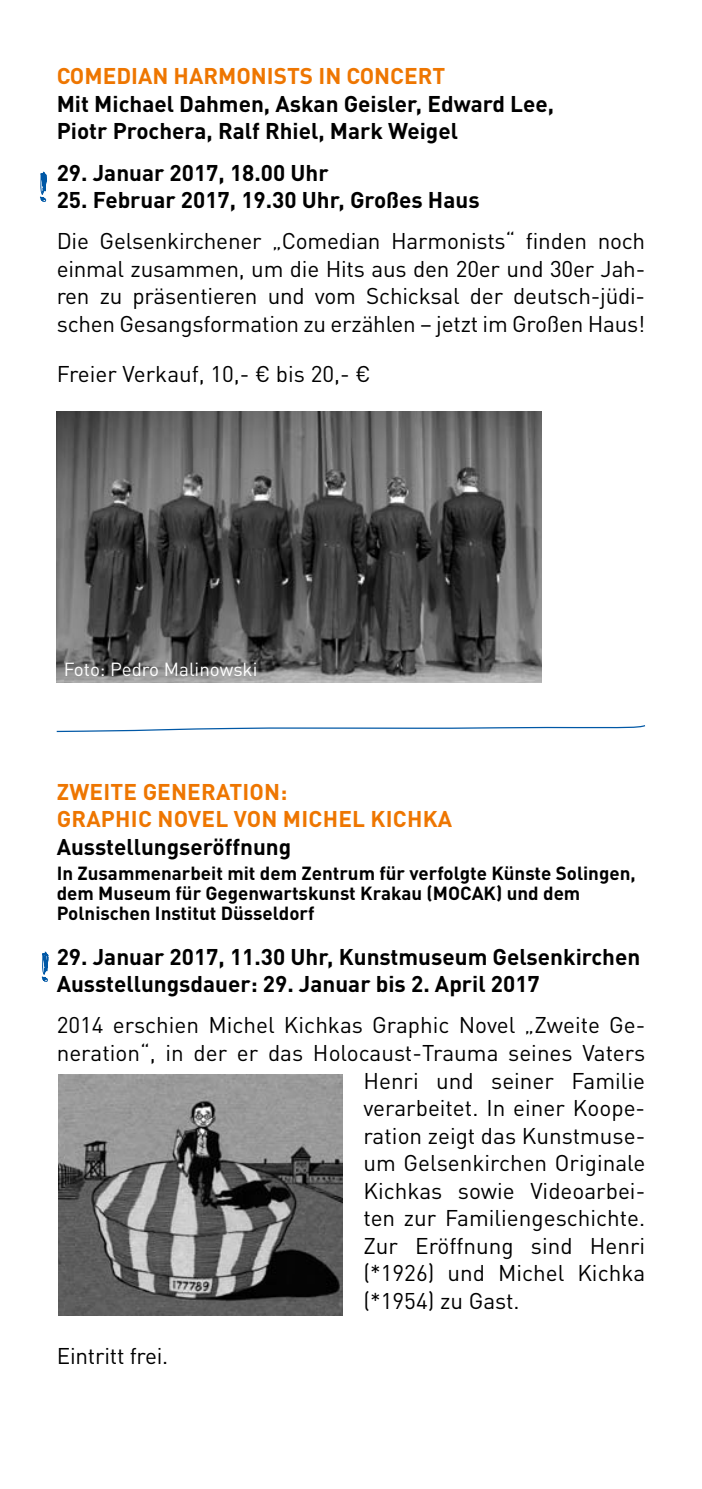
<style>
.page{position:relative;width:702px;height:1489px;background:#fff}
.page>*{position:absolute;margin:0;border:0;box-sizing:border-box;transform-origin:0 0}
.t1{font:22.5px/27.5px "DINOT";color:#000;text-align:justify}
.t2{font:700 22.5px/27.5px "DINOT";color:#000}
.t3{font:700 22.5px/27.5px "DINOT";letter-spacing:.01em;color:#ee7601}
.t4{font:700 18.75px/20px "DINOT";color:#000}
.t5{font:18.75px "DINOT";color:#fff}
</style>
<div class="page">
<img style="left:58px;top:1074px;width:284px;height:241px">
<img style="left:57px;top:411px;width:485px;height:272px">
<svg style="left:56px;top:725px;width:589px;height:7px"></svg>
<svg style="left:40px;top:171px;width:7px;height:31px"></svg>
<svg style="left:41px;top:951px;width:8px;height:30px"></svg>
<p class="t3" style="left:57px;top:61px;width:15px">COMEDIAN</p>
<p class="t3" style="left:174px;top:61px;width:15px">HARMONISTS</p>
<p class="t3" style="left:318px;top:61px;width:43px">IN CONCERT</p>
<p class="t2" style="left:57px;top:89px;width:499px">M it M ichael Dahmen, Askan Geisler, Edward Lee,<br>Piotr Prochera, Ralf Rhiel, Mark Weigel</p>
<p class="t2" style="left:57px;top:158px;width:273px">29. Januar 2017, 18.00 Uhr</p>
<p class="t2" style="left:57px;top:185px;width:424px">25. Februar 2017, 19.30 Uhr, Großes Haus</p>
<p class="t1" style="left:57px;top:226px;width:590px">Die Gelsenkirchener „Comedian Harmonists“ finden noch einmal zusammen, um die Hits aus den 20er und 30er Jah&shy;ren zu präsentieren und vom Schicksal der deutsch-jüdi&shy;schen Gesangsformation zu erzählen – jetzt im Großen Haus!</p>
<p class="t1" style="left:57px;top:359px;width:315px">Freier Verkauf, 10,- € bis 20,- €</p>
<p class="t5" style="left:64px;top:657px;width:195px">Foto: Pedro Malinowski</p>
<p class="t3" style="left:57px;top:776px;width:45px">ZWEITE</p>
<p class="t3" style="left:143px;top:776px;width:29px">GENERATION</p>
<p class="t3" style="left:57px;top:776px;width:241px;text-indent:223px">: graphic novel von MICHEL</p>
<p class="t3" style="left:370px;top:804px;width:15px">KICHKA</p>
<p class="t2" style="left:57px;top:831px;width:236px">Ausstellungseröffnung</p>
<p class="t4" style="left:57px;top:862px;width:580px">I n Zusammenarbeit mit dem Zentrum für verfolgte Künste Solingen, dem M useum für Gegenwartskunst Krakau (MOCAK</p>
<p class="t4" style="left:496px;top:882px;width:86px">) und dem</p>
<p class="t4" style="left:57px;top:902px;width:259px">Polnischen I nstitut Düsseldorf</p>
<p class="t2" style="left:57px;top:941px;width:585px">29. Januar 2017, 11.30 Uhr, Kunstmuseum Gelsenkirchen<br>Ausstellungsdauer: 29. Januar bis 2. April 2017</p>
<p class="t1" style="left:57px;top:1010px;width:590px">2014 erschien Michel Kichkas Graphic Novel „Zweite Ge-</p>
<p class="t1" style="left:57px;top:1038px;width:590px">neration“, in der er das Holocaust-Trauma seines Vaters</p>
<p class="t1" style="left:363px;top:1065px;width:283px">Henri und seiner Familie</p>
<p class="t1" style="left:363px;top:1093px;width:283px">verarbeitet. In einer Koope-</p>
<p class="t1" style="left:363px;top:1120px;width:283px">ration zeigt das Kunstmuse-</p>
<p class="t1" style="left:363px;top:1148px;width:283px">um Gelsenkirchen Originale</p>
<p class="t1" style="left:363px;top:1175px;width:283px">Kichkas sowie Videoarbei-</p>
<p class="t1" style="left:363px;top:1203px;width:283px">ten zur Familiengeschichte.</p>
<p class="t1" style="left:363px;top:1230px;width:283px">Zur Eröffnung sind Henri</p>
<p class="t1" style="left:363px;top:1258px;width:283px">(*1926) und Michel Kichka</p>
<p class="t1" style="left:363px;top:1285px;width:158px">(*1954) zu Gast.</p>
<p class="t1" style="left:57px;top:1340px;width:113px">Eintritt frei.</p>
</div>
